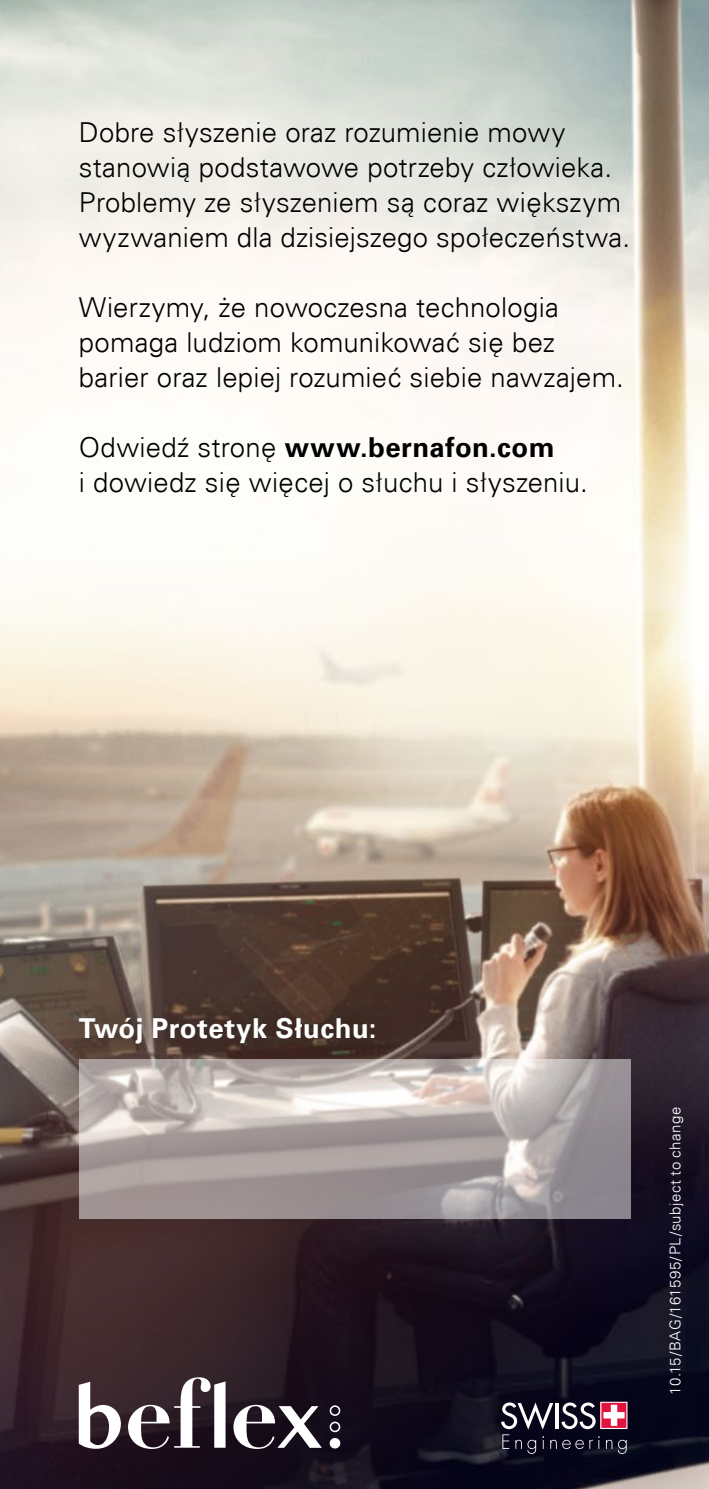
<style>
.page{position:relative;width:709px;height:1489px;background:#fff}
.page>*{position:absolute;margin:0;border:0;box-sizing:border-box;transform-origin:0 0}
.t1{font:300 27.5px/35px "Univers Com 45";letter-spacing:.005em;color:#000}
.t2{font:700 27.5px "Univers Com 65";letter-spacing:.02em;color:#000}
.t3{font:700 27.5px "Univers Com 65";letter-spacing:.02em;color:#fff}
.t4{font:300 15px "Univers Com 45";letter-spacing:.03em;color:#fff}
.s1{font-family:"Univers Com 45";font-weight:300}
</style>
<div class="page">
<img style="left:0;top:0;width:709px;height:1488px">
<svg style="left:79px;top:1381px;width:42px;height:68px"></svg>
<svg style="left:330px;top:1405px;width:10px;height:10px"></svg>
<svg style="left:330px;top:1421px;width:10px;height:10px"></svg>
<svg style="left:233px;top:1404px;width:89px;height:44px"></svg>
<svg style="left:330px;top:1437px;width:10px;height:11px"></svg>
<svg style="left:128px;top:1377px;width:97px;height:71px"></svg>
<svg style="left:501px;top:1402px;width:125px;height:51px;background:#4b3d4e"></svg>
<div style="left:56px;top:992px;width:343px;height:75px;background:#000;opacity:.5"></div>
<svg style="left:79px;top:1059px;width:551px;height:159px;background:#b1a8a7"></svg>
<p class="t1" style="left:79px;top:114px;width:553px">Dobre słyszenie oraz rozumienie mowy stanowią podstawowe potrzeby człowieka.<br>Problemy ze słyszeniem są coraz większym wyzwaniem dla dzisiejszego społeczeństwa.</p>
<p class="t1" style="left:79px;top:289px;width:546px">Wierzymy, że nowoczesna technologia pomaga ludziom komunikować się bez barier oraz lepiej rozumieć siebie nawzajem.</p>
<p class="t2" style="left:79px;top:431px;width:477px"><span class="s1">Odwiedź stronę</span> www.bernafon.com</p>
<p class="t1" style="left:79px;top:464px;width:510px">i dowiedz się więcej o słuchu i słyszeniu.</p>
<p class="t3" style="left:79px;top:1012px;width:299px">Twój Protetyk Słuchu:</p>
<p class="t4" style="left:666px;top:1394px;width:289px;rotate:-90deg">10.15/BAG/161595/PL/subject to change</p>
</div>
